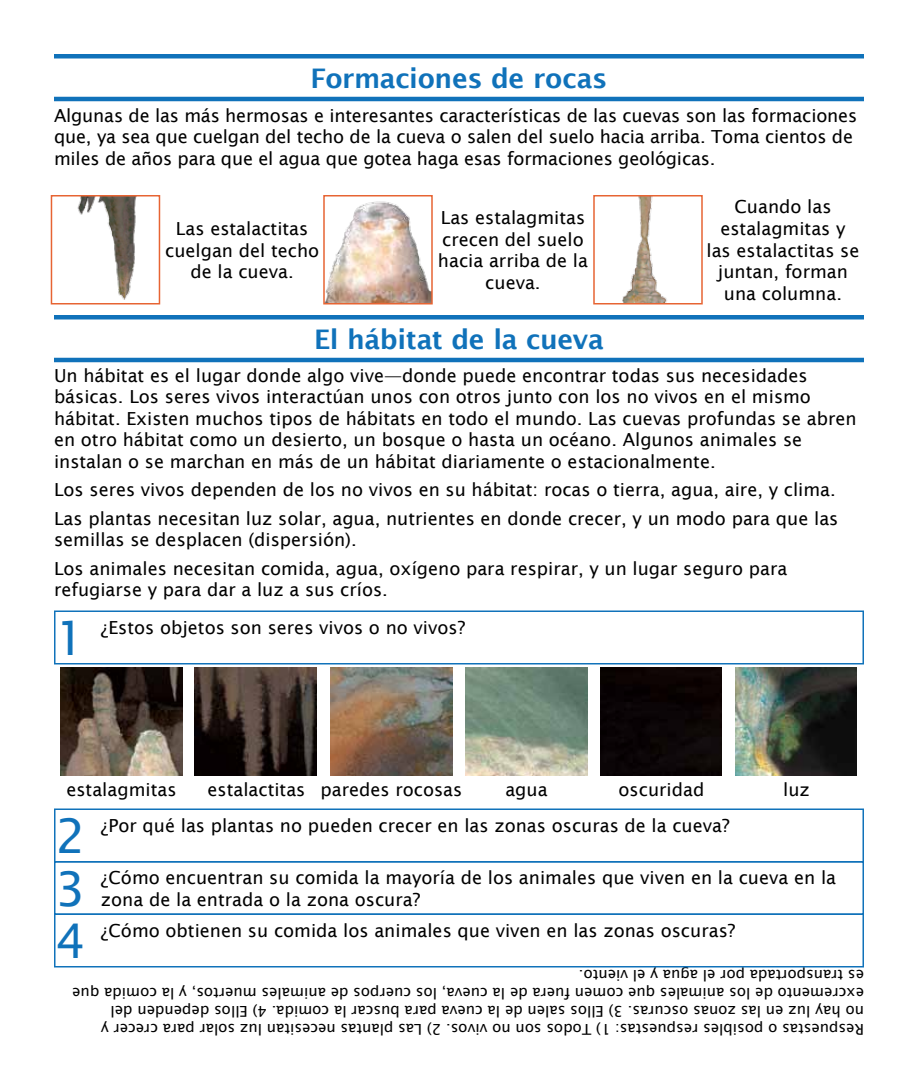
<style>
.page{position:relative;width:918px;height:1080px;background:#fff}
.page>*{position:absolute;margin:0;border:0;box-sizing:border-box;transform-origin:0 0}
.t1{font:47.85px "Lucida Sans";color:#1072ba}
.t2{font:600 27px "Lucida Sans";letter-spacing:-.015em;color:#1072ba}
.t3{font:18px/21.6px "Lucida Sans";color:#000}
.t4{font:15px/18px "Lucida Sans";color:#000}
</style>
<div class="page">
<img style="left:331px;top:667px;width:121px;height:108px">
<img style="left:466px;top:667px;width:121px;height:108px">
<img style="left:195px;top:667px;width:121px;height:108px">
<img style="left:61px;top:667px;width:121px;height:108px">
<div style="left:600px;top:667px;width:122px;height:108px;background:#0b0405"></div>
<img style="left:735px;top:667px;width:122px;height:108px">
<img style="left:326px;top:201px;width:104px;height:100px">
<div style="left:323px;top:195px;width:110px;height:109px;border:2px solid #e76433"></div>
<img style="left:622px;top:198px;width:45px;height:103px">
<div style="left:593px;top:195px;width:110px;height:109px;border:2px solid #e76433"></div>
<img style="left:77px;top:198px;width:59px;height:102px">
<div style="left:51px;top:195px;width:109px;height:109px;border:2px solid #e76433"></div>
<hr style="left:54px;top:97px;width:810px;height:4px;background:#1072ba">
<hr style="left:54px;top:54px;width:810px;height:4px;background:#1072ba">
<div style="left:54px;top:610px;width:810px;height:54px;border:2px solid #1072ba"></div>
<div style="left:54px;top:808px;width:810px;height:54px;border:2px solid #1072ba"></div>
<div style="left:54px;top:861px;width:810px;height:54px;border:2px solid #1072ba"></div>
<div style="left:54px;top:914px;width:810px;height:54px;border:2px solid #1072ba"></div>
<hr style="left:54px;top:358px;width:810px;height:4px;background:#1072ba">
<div style="left:54px;top:315px;width:810px;height:5px;background:#1072ba"></div>
<h2 class="t2" style="left:311px;top:63px;width:298px">Formaciones de rocas</h2>
<p class="t3" style="left:54px;top:105px;width:805px">Algunas de las más hermosas e interesantes características de las cuevas son las formaciones que, ya sea que cuelgan del techo de la cueva o salen del suelo hacia arriba. Toma cientos de miles de años para que el agua que gotea haga esas formaciones geológicas.</p>
<p class="t3" style="left:165px;top:218px;width:156px;text-align:center">Las estalactitas cuelgan del techo de la cueva.</p>
<p class="t3" style="left:438px;top:207px;width:152px;text-align:center">Las estalagmitas crecen del suelo hacia arriba de la cueva.</p>
<h2 class="t2" style="left:314px;top:324px;width:291px">El hábitat de la cueva</h2>
<p class="t3" style="left:707px;top:196px;width:154px;text-align:center">Cuando las estalagmitas y las estalactitas se juntan, forman una columna.</p>
<p class="t3" style="left:54px;top:364px;width:804px">Un hábitat es el lugar donde algo vive—donde puede encontrar todas sus necesidades básicas. Los seres vivos interactúan unos con otros junto con los no vivos en el mismo hábitat. Existen muchos tipos de hábitats en todo el mundo. Las cuevas profundas se abren en otro hábitat como un desierto, un bosque o hasta un océano. Algunos animales se instalan o se marchan en más de un hábitat diariamente o estacionalmente.</p>
<p class="t3" style="left:54px;top:476px;width:786px;line-height:28.3px">Los seres vivos dependen de los no vivos en su hábitat: rocas o tierra, agua, aire, y clima.<br>Las plantas necesitan luz solar, agua, nutrientes en donde crecer, y un modo para que las</p>
<p class="t3" style="left:54px;top:526px;width:735px;line-height:28.3px">semillas se desplacen (dispersión).<br>Los animales necesitan comida, agua, oxígeno para respirar, y un lugar seguro para</p>
<p class="t3" style="left:54px;top:579px;width:336px">refugiarse y para dar a luz a sus críos.</p>
<h1 class="t1" style="left:56px;top:611px;width:32px">1</h1>
<p class="t3" style="left:101px;top:616px;width:366px">¿Estos objetos son seres vivos o no vivos?</p>
<p class="t3" style="left:66px;top:779px;width:112px">estalagmitas</p>
<p class="t3" style="left:207px;top:779px;width:256px">estalactitas paredes rocosas</p>
<p class="t3" style="left:505px;top:779px;width:44px">agua</p>
<p class="t3" style="left:619px;top:779px;width:87px">oscuridad</p>
<p class="t3" style="left:783px;top:779px;width:28px">luz</p>
<h1 class="t1" style="left:56px;top:809px;width:32px">2</h1>
<p class="t3" style="left:101px;top:814px;width:630px">¿Por qué las plantas no pueden crecer en las zonas oscuras de la cueva?</p>
<h1 class="t1" style="left:56px;top:861px;width:32px">3</h1>
<p class="t3" style="left:101px;top:867px;width:737px">¿Cómo encuentran su comida la mayoría de los animales que viven en la cueva en la zona de la entrada o la zona oscura?</p>
<h1 class="t1" style="left:56px;top:914px;width:32px">4</h1>
<p class="t3" style="left:101px;top:919px;width:636px">¿Cómo obtienen su comida los animales que viven en las zonas oscuras?</p>
<p class="t4" style="left:864px;top:1039px;width:793px;rotate:-180deg">Respuestas o posibles respuestas: 1) Todos son no vivos. 2) Las plantas necesitan luz solar para crecer y<br>no hay luz en las zonas oscuras. 3) Ellos salen de la cueva para buscar la comida. 4) Ellos dependen del excremento de los animales que comen fuera de la cueva, los cuerpos de animales muertos, y la comida que es transportada por el agua y el viento.</p>
</div>
